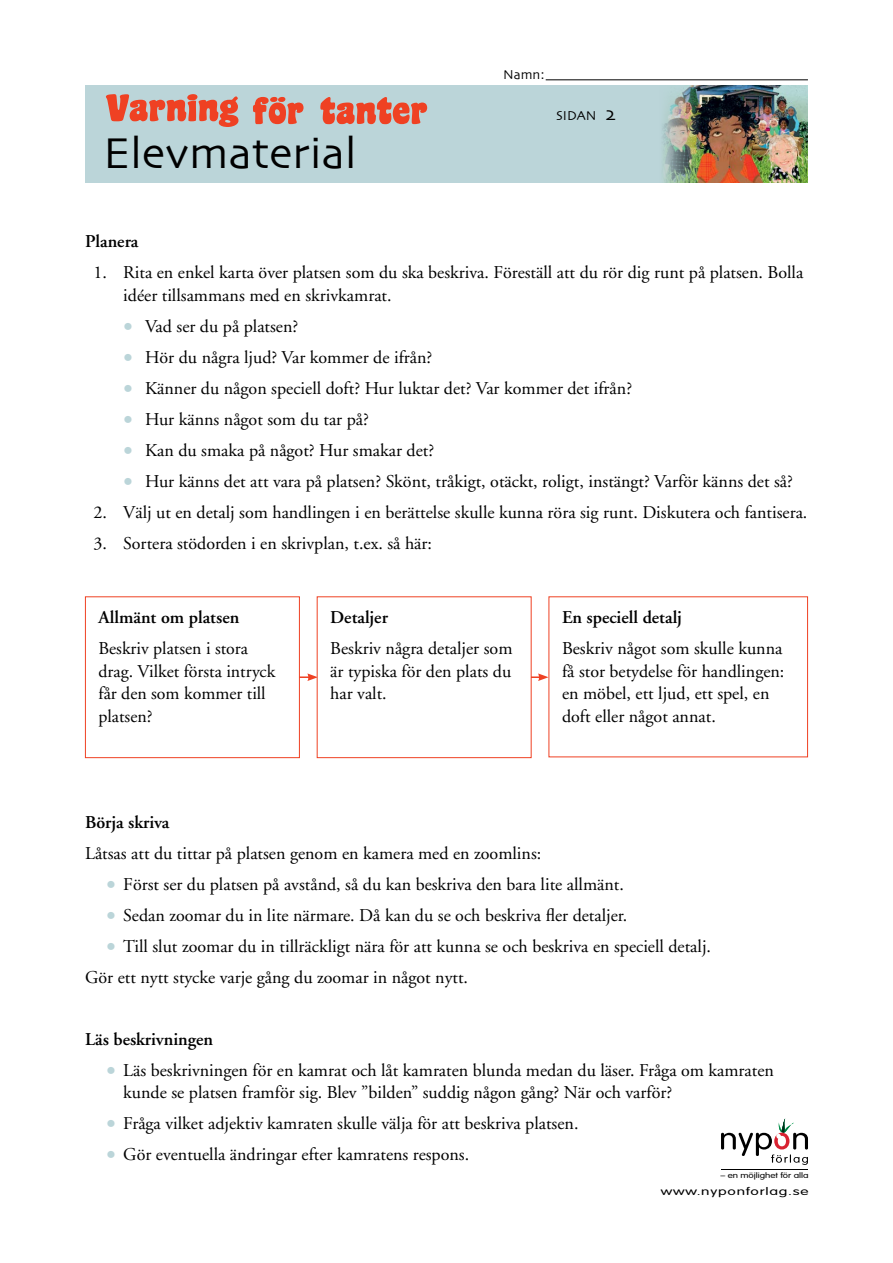
<style>
.page{position:relative;width:893px;height:1263px;background:#fff}
.page>*{position:absolute;margin:0;border:0;box-sizing:border-box;transform-origin:0 0}
.t1{font:45px "Skia";color:#000}
.punkter{font:18px/22.5px "Adobe Garamond";color:#000}
.brødtekst{font:18px/22.5px "Adobe Garamond";color:#000}
.børdtekst_-_2mm_indr{font:18px/22.5px "Adobe Garamond";color:#000}
.brødtekst_fed{font:600 18px "Adobe Garamond";color:#000}
.t2{font:13.5px "Skia";color:#000}
.t3{font:300 10.5px "VAG Rounded";letter-spacing:.05em;color:#000;scale:1.48 1}
.t4{font:300 7.65px "VAG Rounded";letter-spacing:-.005em;color:#000;scale:1.28 1}
.s1{font-size:19.5px}
.s2{font-size:25.5px;color:#bbd5d9}
</style>
<div class="page">
<div style="left:85px;top:85px;width:723px;height:98px;background:#bbd5d9"></div>
<img style="left:662px;top:85px;width:146px;height:98px">
<svg style="left:253px;top:97px;width:174px;height:27px"></svg>
<svg style="left:106px;top:94px;width:132px;height:33px"></svg>
<svg style="left:721px;top:1118px;width:87px;height:47px"></svg>
<hr style="left:721px;top:1170px;width:87px;height:1px;background:#000">
<hr style="left:546px;top:79px;width:262px;height:1px;background:#000">
<svg style="left:300px;top:673px;width:17px;height:8px"></svg>
<svg style="left:531px;top:673px;width:18px;height:8px"></svg>
<div style="left:85px;top:596px;width:215px;height:162px;border:1px solid #ef4123"></div>
<h1 class="t1" style="left:103px;top:126px;width:255px">Elevmaterial</h1>
<p class="t2" style="left:503px;top:67px;width:43px">Namn:</p>
<p class="t2" style="left:556px;top:107px;width:61px">SIDAN <span class="s1">2</span></p>
<p class="brødtekst_fed" style="left:85px;top:231px;width:55px">Planera</p>
<p class="børdtekst_-_2mm_indr" style="left:123px;top:262px;width:681px;text-indent:-30px">1. Rita en enkel karta över platsen som du ska beskriva. Föreställ att du rör dig runt på platsen. Bolla idéer tillsammans med en skrivkamrat.</p>
<p class="punkter" style="left:123px;top:315px;width:176px"><span class="s2">•</span> Vad ser du på platsen?</p>
<p class="punkter" style="left:123px;top:346px;width:311px"><span class="s2">•</span> Hör du några ljud? Var kommer de ifrån?</p>
<p class="punkter" style="left:123px;top:377px;width:510px"><span class="s2">•</span> Känner du någon speciell doft? Hur luktar det? Var kommer det ifrån?</p>
<p class="punkter" style="left:123px;top:408px;width:247px"><span class="s2">•</span> Hur känns något som du tar på?</p>
<p class="punkter" style="left:123px;top:439px;width:312px"><span class="s2">•</span> Kan du smaka på något? Hur smakar det?</p>
<p class="punkter" style="left:123px;top:470px;width:671px"><span class="s2">•</span> Hur känns det att vara på platsen? Skönt, tråkigt, otäckt, roligt, instängt? Varför känns det så?</p>
<p class="børdtekst_-_2mm_indr" style="left:94px;top:501px;width:715px">2. Välj ut en detalj som handlingen i en berättelse skulle kunna röra sig runt. Diskutera och fantisera.</p>
<p class="børdtekst_-_2mm_indr" style="left:94px;top:532px;width:340px">3. Sortera stödorden i en skrivplan, t.ex. så här:</p>
<p class="brødtekst_fed" style="left:99px;top:607px;width:142px">Allmänt om platsen</p>
<p class="brødtekst" style="left:99px;top:638px;width:178px">Beskriv platsen i stora drag. Vilket första intryck får den som kommer till platsen?</p>
<p class="brødtekst_fed" style="left:330px;top:607px;width:59px">Detaljer</p>
<p class="brødtekst" style="left:330px;top:638px;width:184px;text-align:justify">Beskriv några detaljer som är typiska för den plats du har valt.</p>
<p class="brødtekst_fed" style="left:562px;top:607px;width:121px">En speciell detalj</p>
<p class="brødtekst" style="left:562px;top:638px;width:224px">Beskriv något som skulle kunna få stor betydelse för handlingen: en möbel, ett ljud, ett spel, en doft eller något annat.</p>
<p class="brødtekst_fed" style="left:85px;top:812px;width:86px">Börja skriva</p>
<p class="brødtekst" style="left:85px;top:842px;width:458px">Låtsas att du tittar på platsen genom en kamera med en zoomlins:</p>
<p class="punkter" style="left:106px;top:873px;width:519px"><span class="s2">•</span> Först ser du platsen på avstånd, så du kan beskriva den bara lite allmänt.</p>
<p class="punkter" style="left:106px;top:904px;width:522px"><span class="s2">•</span> Sedan zoomar du in lite närmare. Då kan du se och beskriva fler detaljer.</p>
<p class="punkter" style="left:106px;top:935px;width:606px"><span class="s2">•</span> Till slut zoomar du in tillräckligt nära för att kunna se och beskriva en speciell detalj.</p>
<p class="brødtekst" style="left:85px;top:966px;width:385px">Gör ett nytt stycke varje gång du zoomar in något nytt.</p>
<p class="brødtekst_fed" style="left:85px;top:1029px;width:130px">Läs beskrivningen</p>
<p class="punkter" style="left:123px;top:1059px;width:652px;text-indent:-17px"><span class="s2">•</span> Läs beskrivningen för en kamrat och låt kamraten blunda medan du läser. Fråga om kamraten kunde se platsen framför sig. Blev ”bilden” suddig någon gång? När och varför?</p>
<p class="punkter" style="left:106px;top:1113px;width:474px"><span class="s2">•</span> Fråga vilket adjektiv kamraten skulle välja för att beskriva platsen.</p>
<p class="punkter" style="left:106px;top:1144px;width:364px"><span class="s2">•</span> Gör eventuella ändringar efter kamratens respons.</p>
<p class="t4" style="left:720px;top:1170px;width:70px">– en möjlighet för alla</p>
<p class="t3" style="left:661px;top:1185px;width:101px">www.nyponforlag.se</p>
</div>
